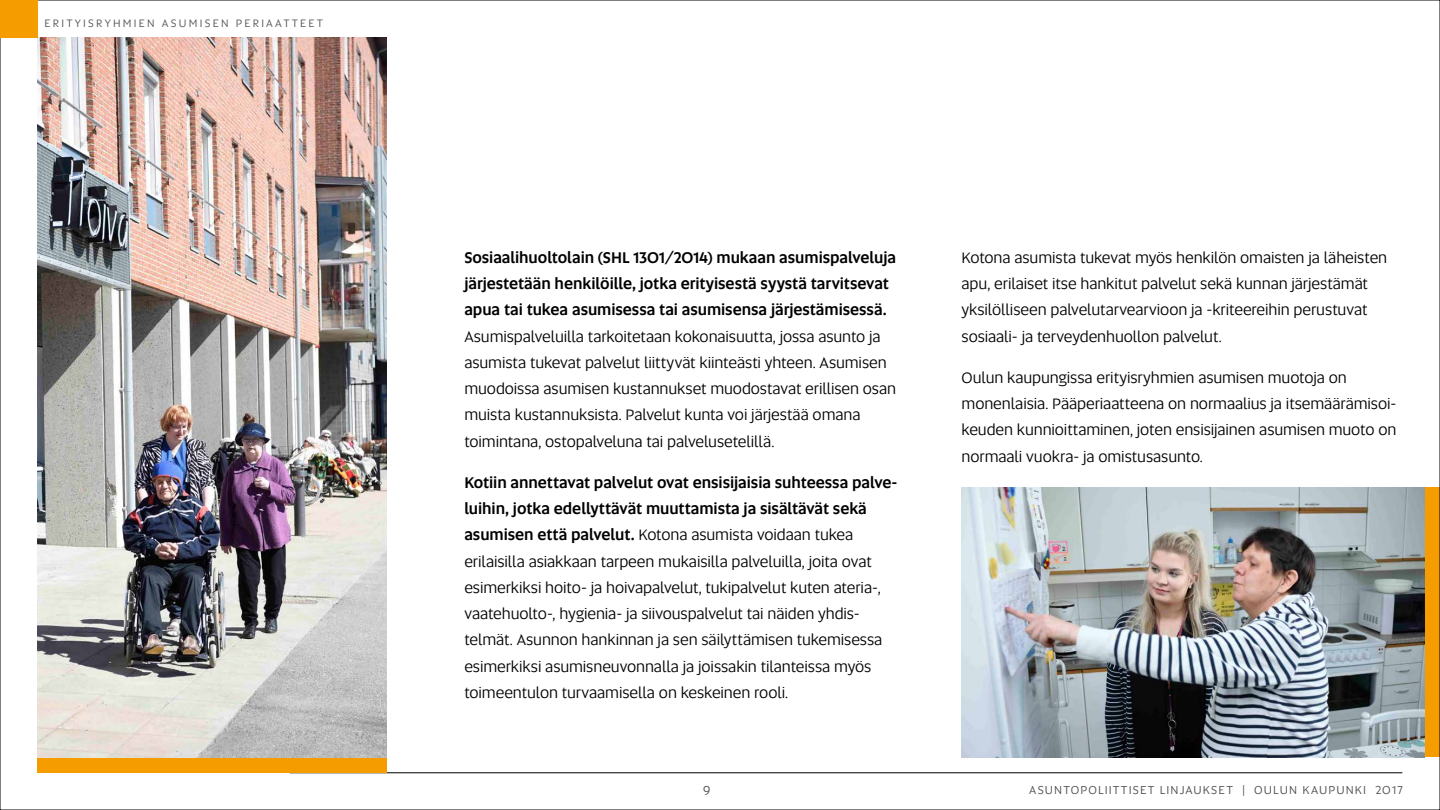
<style>
.page{position:relative;width:1440px;height:810px;background:#fff}
.page>*{position:absolute;margin:0;border:0;box-sizing:border-box;transform-origin:0 0}
.t1{font:15.75px/26.2px "Altis";letter-spacing:-.005em;color:#000}
.t2{font:500 15.75px/26.2px "Altis";letter-spacing:-.005em;color:#000}
.t3{font:13.5px "Altis";color:#505456}
.t4{font:12px "Altis";letter-spacing:.095em;color:#4d4d4d}
.t5{font:11.25px "Altis";letter-spacing:.2em;color:#505456}
.s1{font-weight:500}
</style>
<div class="page">
<hr style="left:290px;top:773px;width:1112px;height:1px;background:#000">
<div style="left:0;top:0;width:38px;height:38px;background:#f59c00"></div>
<img style="left:38px;top:38px;width:349px;height:720px">
<div style="left:38px;top:758px;width:349px;height:15px;background:#f59c00"></div>
<img style="left:962px;top:488px;width:463px;height:270px">
<div style="left:1425px;top:488px;width:15px;height:270px;background:#f59c00"></div>
<p class="t5" style="left:45px;top:15px;width:280px">ERITYISRYHMIEN ASUMISEN PERIAATTEET</p>
<p class="t2" style="left:464px;top:243px;width:433px">Sosiaalihuoltolain (SHL 1301/2014) mukaan asumispalveluja järjestetään henkilöille, jotka erityisestä syystä tarvitsevat apua tai tukea asumisessa tai asumisensa järjestämisessä.</p>
<p class="t1" style="left:464px;top:323px;width:433px">Asumispalveluilla tarkoitetaan kokonaisuutta, jossa asunto ja asumista tukevat palvelut liittyvät kiinteästi yhteen. Asumisen muodoissa asumisen kustannukset muodostavat erillisen osan muista kustannuksista. Palvelut kunta voi järjestää omana toimintana, ostopalveluna tai palvelusetelillä.</p>
<p class="t1" style="left:464px;top:469px;width:435px"><span class="s1">Kotiin annettavat palvelut ovat ensisijaisia suhteessa palve&shy;luihin, jotka edellyttävät muuttamista ja sisältävät sekä asumisen että palvelut.</span> Kotona asumista voidaan tukea erilaisilla asiakkaan tarpeen mukaisilla palveluilla, joita ovat esimerkiksi hoito- ja hoivapalvelut, tukipalvelut kuten ateria-, vaatehuolto-, hygienia- ja siivouspalvelut tai näiden yhdis&shy;telmät. Asunnon hankinnan ja sen säilyttämisen tukemisessa esimerkiksi asumisneuvonnalla ja joissakin tilanteissa myös toimeentulon turvaamisella on keskeinen rooli.</p>
<p class="t1" style="left:962px;top:244px;width:427px">Kotona asumista tukevat myös henkilön omaisten ja läheisten apu, erilaiset itse hankitut palvelut sekä kunnan järjestämät yksilölliseen palvelutarvearvioon ja -kriteereihin perustuvat sosiaali- ja terveydenhuollon palvelut.</p>
<p class="t1" style="left:962px;top:364px;width:436px">Oulun kaupungissa erityisryhmien asumisen muotoja on monenlaisia. Pääperiaatteena on normaalius ja itsemäärämisoi&shy;keuden kunnioittaminen, joten ensisijainen asumisen muoto on normaali vuokra- ja omistusasunto.</p>
<p class="t3" style="left:703px;top:781px;width:9px">9</p>
<p class="t4" style="left:1029px;top:781px;width:375px">ASUNTOPOLIITTISET LINJAUKSET | OULUN KAUPUNKI 2017</p>
</div>
